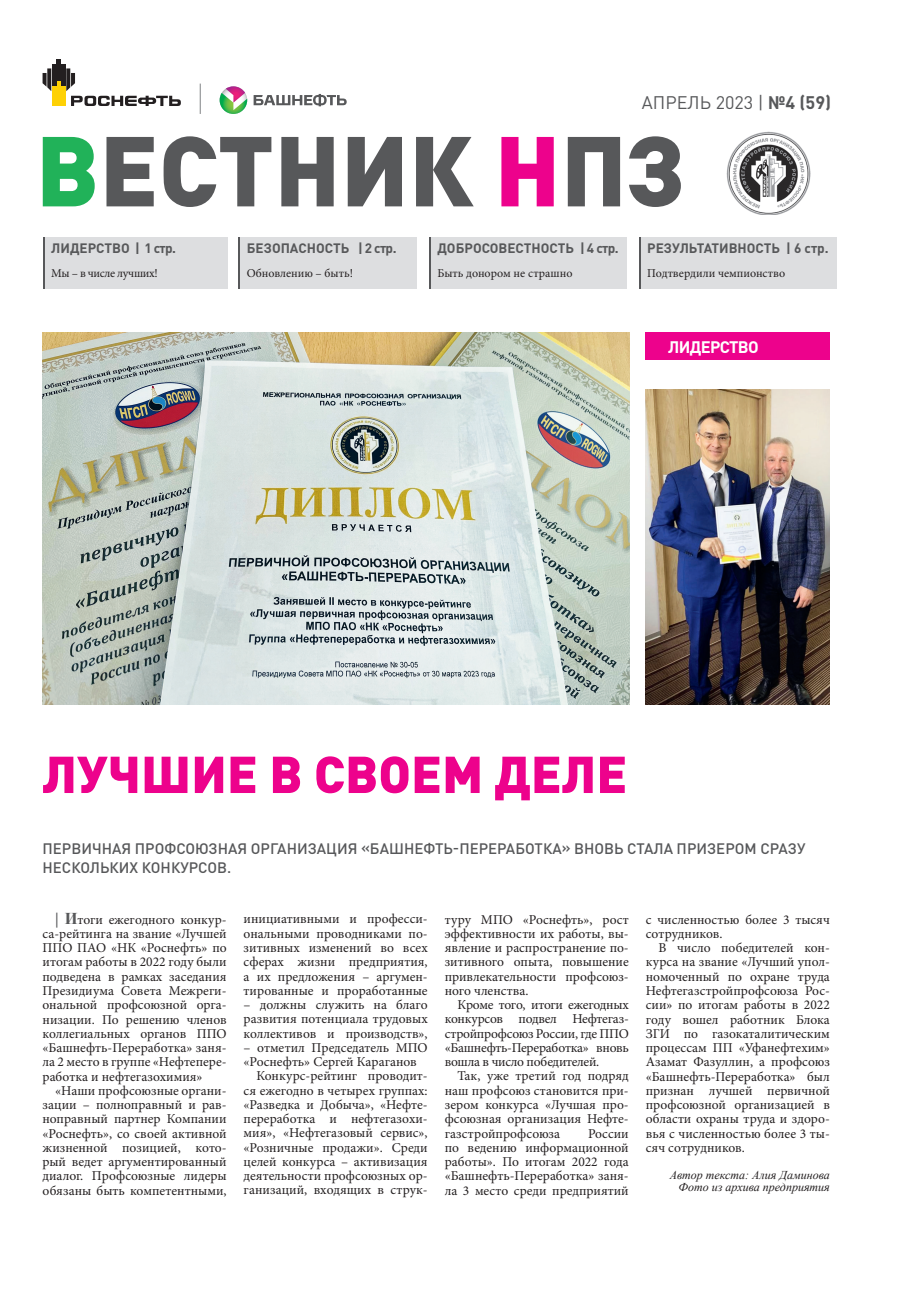
<style>
.page{position:relative;width:915px;height:1306px;background:#fff}
.page>*{position:absolute;margin:0;border:0;box-sizing:border-box;transform-origin:0 0}
.t1{font:900 97.5px "DIN Pro";color:#57585a}
.t2{font:900 51px "DIN Pro";color:#ed028c}
.t3{font:18px "DIN Pro";color:#57585a}
.t4{font:700 16.5px "DIN Pro";letter-spacing:-.04em;color:#fff}
.t5{font:500 15px/19.5px "DIN Pro";color:#57585a}
.t6{font:13.5px/14.2px "Minion Pro";color:#231f20;text-align:justify}
.t7{font:700 13.5px "DIN Pro";color:#57585a}
.t8{font:12px "Minion Pro";color:#231f20}
.t9{font:italic 12px/12px "Times New Roman";color:#231f20;text-align:right}
.t10{font:12px "Minion Pro";letter-spacing:-.03em;color:#231f20}
.s1{font-weight:700}
.s2{color:#21b259}
.s3{color:#ed028c}
.s4{font-family:"Times New Roman";font-weight:700;font-size:16.5px;color:#57585a}
</style>
<div class="page">
<img style="left:726px;top:132px;width:83px;height:83px">
<div style="left:43px;top:237px;width:184px;height:51px;background:#dddee0"></div>
<hr style="left:43px;top:237px;width:2px;height:51px;background:#57585a">
<div style="left:238px;top:237px;width:179px;height:51px;background:#dddee0"></div>
<hr style="left:238px;top:237px;width:2px;height:51px;background:#57585a">
<div style="left:638px;top:237px;width:198px;height:51px;background:#dddee0"></div>
<hr style="left:638px;top:237px;width:2px;height:51px;background:#57585a">
<div style="left:429px;top:237px;width:197px;height:51px;background:#dddee0"></div>
<hr style="left:429px;top:237px;width:1px;height:51px;background:#57585a">
<svg style="left:219px;top:86px;width:28px;height:28px"></svg>
<svg style="left:253px;top:94px;width:93px;height:12px"></svg>
<hr style="left:52px;top:86px;width:4px;height:20px;background:#fed105">
<hr style="left:57px;top:82px;width:4px;height:24px;background:#fed105">
<hr style="left:61px;top:86px;width:4px;height:20px;background:#fed105">
<svg style="left:43px;top:68px;width:8px;height:23px"></svg>
<hr style="left:52px;top:64px;width:4px;height:21px;background:#231f20">
<hr style="left:57px;top:60px;width:4px;height:21px;background:#231f20">
<hr style="left:61px;top:64px;width:4px;height:21px;background:#231f20">
<svg style="left:66px;top:68px;width:115px;height:38px"></svg>
<hr style="left:200px;top:84px;width:1px;height:30px;background:#808285">
<div style="left:645px;top:332px;width:184px;height:28px;background:#ed028c"></div>
<img style="left:645px;top:390px;width:184px;height:314px">
<img style="left:43px;top:332px;width:585px;height:372px">
<h3 class="t3" style="left:641px;top:91px;width:191px">АПРЕЛЬ 2023 | <span class="s1">№4 (59)</span></h3>
<h1 class="t1" style="left:36px;top:105px;width:651px"><span class="s2">В</span>ЕСТНИК <span class="s3">Н</span>ПЗ</h1>
<p class="t7" style="left:51px;top:239px;width:126px">ЛИДЕРСТВО | 1 стр.</p>
<p class="t10" style="left:51px;top:265px;width:108px">Мы – в числе лучших!</p>
<p class="t7" style="left:247px;top:239px;width:151px">БЕЗОПАСНОСТЬ | 2 стр.</p>
<p class="t8" style="left:247px;top:265px;width:108px">Обновлению – быть!</p>
<p class="t7" style="left:437px;top:239px;width:183px">ДОБРОСОВЕСТНОСТЬ | 4 стр.</p>
<p class="t8" style="left:437px;top:265px;width:136px">Быть донором не страшно</p>
<p class="t7" style="left:647px;top:239px;width:183px">РЕЗУЛЬТАТИВНОСТЬ | 6 стр.</p>
<p class="t8" style="left:647px;top:265px;width:139px">Подтвердили чемпионство</p>
<p class="t4" style="left:667px;top:335px;width:92px">ЛИДЕРСТВО</p>
<h2 class="t2" style="left:43px;top:740px;width:586px">ЛУЧШИЕ В СВОЕМ ДЕЛЕ</h2>
<p class="t5" style="left:43px;top:838px;width:764px">ПЕРВИЧНАЯ ПРОФСОЮЗНАЯ ОРГАНИЗАЦИЯ «БАШНЕФТЬ-ПЕРЕРАБОТКА» ВНОВЬ СТАЛА ПРИЗЕРОМ СРАЗУ<br>НЕСКОЛЬКИХ КОНКУРСОВ.</p>
<p class="t6" style="left:43px;top:912px;width:185px;text-indent:13px"><span class="s4">| И</span>тоги ежегодного конкур&shy;са-рейтинга на звание «Лучшей ППО ПАО «НК «Роснефть» по итогам работы в 2022 году были подведена в рамках заседания Президиума Совета Межреги&shy;ональной профсоюзной орга&shy;низации. По решению членов коллегиальных органов ППО «Башнефть-Переработка» заня&shy;ла 2 место в группе «Нефтепере&shy;работка и нефтегазохимия»</p>
<p class="t6" style="left:43px;top:1083px;width:185px;text-indent:13px">«Наши профсоюзные органи&shy;зации – полноправный и рав&shy;ноправный партнер Компании «Роснефть», со своей активной жизненной позицией, кото&shy;рый ведет аргументированный диалог. Профсоюзные лидеры обязаны быть компетентными,</p>
<p class="t6" style="left:243px;top:912px;width:185px">инициативными и професси&shy;ональными проводниками по&shy;зитивных изменений во всех сферах жизни предприятия, а их предложения – аргумен&shy;тированные и проработанные</p>
<p class="t6" style="left:243px;top:997px;width:185px">– должны служить на благо развития потенциала трудовых коллективов и производств»,</p>
<p class="t6" style="left:243px;top:1040px;width:185px">– отметил Председатель МПО</p>
<p class="t6" style="left:243px;top:1054px;width:175px">«Роснефть» Сергей Караганов</p>
<p class="t6" style="left:256px;top:1068px;width:173px">Конкурс-рейтинг проводит-</p>
<p class="t6" style="left:243px;top:1083px;width:185px">ся ежегодно в четырех группах:</p>
<p class="t6" style="left:243px;top:1097px;width:185px">«Разведка и Добыча», «Нефте-</p>
<p class="t6" style="left:243px;top:1111px;width:185px">переработка и нефтегазохи-</p>
<p class="t6" style="left:243px;top:1126px;width:185px">мия», «Нефтегазовый сервис»,</p>
<p class="t6" style="left:243px;top:1140px;width:185px">«Розничные продажи». Среди</p>
<p class="t6" style="left:243px;top:1154px;width:185px">целей конкурса – активизация</p>
<p class="t6" style="left:243px;top:1168px;width:185px">деятельности профсоюзных ор-</p>
<p class="t6" style="left:243px;top:1183px;width:185px">ганизаций, входящих в струк-</p>
<p class="t6" style="left:444px;top:912px;width:185px">туру МПО «Роснефть», рост эффективности их работы, вы&shy;явление и распространение по&shy;зитивного опыта, повышение привлекательности профсоюз&shy;ного членства.</p>
<p class="t6" style="left:444px;top:997px;width:185px;text-indent:13px">Кроме того, итоги ежегодных конкурсов подвел Нефтегаз&shy;стройпрофсоюз России, где ППО «Башнефть-Переработка» вновь вошла в число победителей.</p>
<p class="t6" style="left:444px;top:1069px;width:185px;text-indent:13px">Так, уже третий год подряд наш профсоюз становится при&shy;зером конкурса «Лучшая про&shy;фсоюзная организация Нефте&shy;газстройпрофсоюза</p>
<p class="t6" style="left:444px;top:1126px;width:185px;text-indent:143px">России по ведению информационной работы». По итогам 2022 года «Башнефть-Переработка» заня&shy;ла 3 место среди предприятий</p>
<p class="t6" style="left:645px;top:912px;width:185px">с численностью более 3 тысяч сотрудников.</p>
<p class="t6" style="left:645px;top:940px;width:185px;text-indent:13px">В число победителей кон&shy;курса на звание «Лучший упол&shy;номоченный по охране труда Нефтегазстройпрофсоюза Рос&shy;сии» по итогам работы в 2022 году вошел работник Блока ЗГИ по газокаталитическим процессам ПП «Уфанефтехим» Азамат Фазуллин, а профсоюз «Башнефть-Переработка» был признан лучшей первичной профсоюзной организацией в области охраны труда и здоро&shy;вья с численностью более 3 ты&shy;сяч сотрудников.</p>
<p class="t9" style="left:669px;top:1168px;width:162px">Автор текста: Алия Даминова<br>Фото из архива предприятия</p>
</div>
